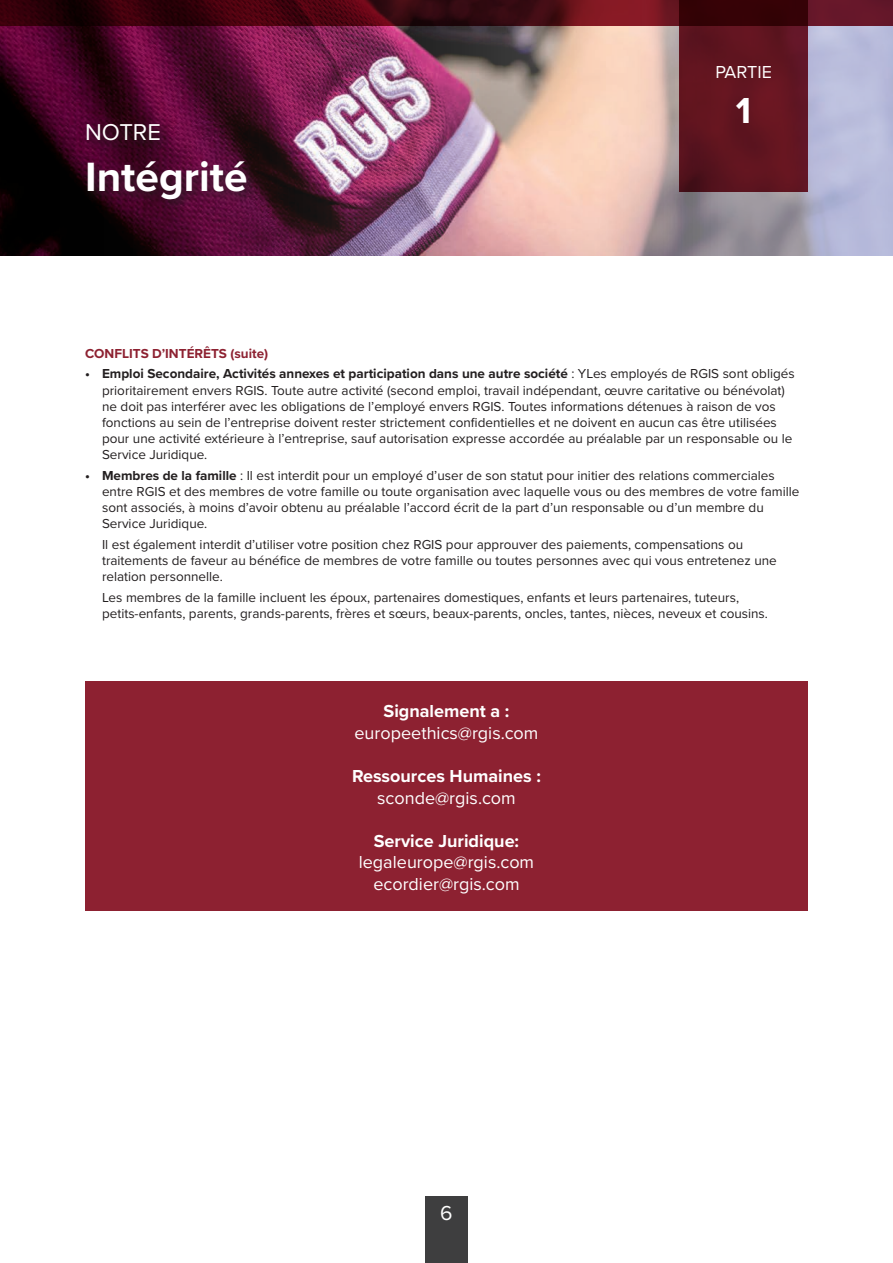
<style>
.page{position:relative;width:893px;height:1263px;background:#fff}
.page>*{position:absolute;margin:0;border:0;box-sizing:border-box;transform-origin:0 0}
.t1{font:700 42.45px "Proxima Nova";color:#fff}
.t2{font:700 37.5px "Proxima Nova";color:#fff}
.t3{font:23.7px "Proxima Nova";color:#fff}
.t4{font:21px "Proxima Nova";color:#fff}
.t5{font:18px/21.6px "Proxima Nova";color:#fff;text-align:center}
.t6{font:700 18px "Proxima Nova";color:#fff}
.t7{font:13.5px/16.2px "Proxima Nova";color:#231f20}
.t8{font:700 13.5px "Proxima Nova";color:#8d2131}
.s1{font-weight:700}
</style>
<div class="page">
<div style="left:425px;top:1196px;width:43px;height:67px;background:#3e3e3f"></div>
<img style="left:0;top:26px;width:893px;height:229px">
<svg style="left:0;top:0;width:893px;height:26px;background:#480913"></svg>
<div style="left:82px;top:120px;width:177px;height:92px;background:#231f20;opacity:.75"></div>
<svg style="left:679px;top:0;width:129px;height:191px;background:#5a121c"></svg>
<div style="left:85px;top:682px;width:723px;height:229px;background:#8d2131"></div>
<h3 class="t3" style="left:85px;top:115px;width:77px">NOTRE</h3>
<h1 class="t1" style="left:85px;top:146px;width:164px">Intégrité</h1>
<h3 class="t5" style="left:715px;top:60px;width:58px">PARTIE</h3>
<h2 class="t2" style="left:736px;top:83px;width:17px">1</h2>
<p class="t8" style="left:85px;top:343px;width:185px">CONFLITS D’INTÉRÊTS (suite)</p>
<p class="t7" style="left:102px;top:365px;width:694px;text-indent:-17px"><span class="s1">• Emploi Secondaire, Activités annexes et participation dans une autre société</span> : YLes employés de RGIS sont obligés prioritairement envers RGIS. Toute autre activité (second emploi, travail indépendant, œuvre caritative ou bénévolat) ne doit pas interférer avec les obligations de l’employé envers RGIS. Toutes informations détenues à raison de vos fonctions au sein de l’entreprise doivent rester strictement confidentielles et ne doivent en aucun cas être utilisées pour une activité extérieure à l’entreprise, sauf autorisation expresse accordée au préalable par un responsable ou le Service Juridique.</p>
<p class="t7" style="left:102px;top:467px;width:699px;text-indent:-17px"><span class="s1">• Membres de la famille</span> : Il est interdit pour un employé d’user de son statut pour initier des relations commerciales entre RGIS et des membres de votre famille ou toute organisation avec laquelle vous ou des membres de votre famille sont associés, à moins d’avoir obtenu au préalable l’accord écrit de la part d’un responsable ou d’un membre du Service Juridique.</p>
<p class="t7" style="left:102px;top:536px;width:676px">Il est également interdit d’utiliser votre position chez RGIS pour approuver des paiements, compensations ou traitements de faveur au bénéfice de membres de votre famille ou toutes personnes avec qui vous entretenez une relation personnelle.</p>
<p class="t7" style="left:102px;top:588px;width:667px">Les membres de la famille incluent les époux, partenaires domestiques, enfants et leurs partenaires, tuteurs, petits-enfants, parents, grands-parents, frères et sœurs, beaux-parents, oncles, tantes, nièces, neveux et cousins.</p>
<h3 class="t6" style="left:384px;top:698px;width:127px">Signalement a :</h3>
<h3 class="t5" style="left:354px;top:721px;width:185px">europeethics@rgis.com</h3>
<h3 class="t6" style="left:352px;top:762px;width:190px">Ressources Humaines :</h3>
<h3 class="t5" style="left:377px;top:786px;width:140px">sconde@rgis.com</h3>
<h3 class="t6" style="left:374px;top:827px;width:147px">Service Juridique:</h3>
<h3 class="t5" style="left:359px;top:851px;width:177px">legaleurope@rgis.com ecordier@rgis.com</h3>
<h3 class="t4" style="left:440px;top:1198px;width:14px">6</h3>
</div>
